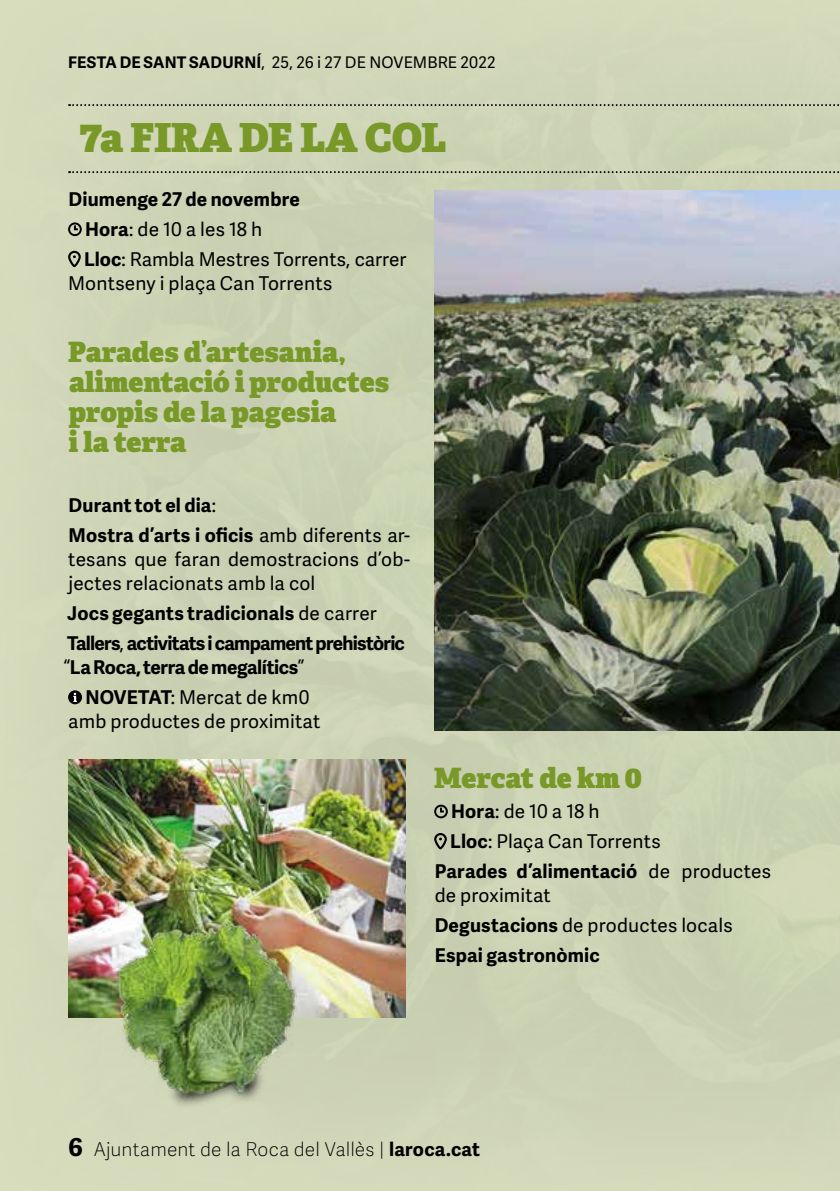
<style>
.page{position:relative;width:840px;height:1191px;background:#fff}
.page>*{position:absolute;margin:0;border:0;box-sizing:border-box;transform-origin:0 0}
.t1{font:800 40px "Adelle";letter-spacing:-.01em;color:#789928}
.t2{font:800 28px/30px "Adelle";letter-spacing:-.005em;color:#789928}
.t3{font:19px/30px "Adelle Sans";letter-spacing:.01em;color:#000}
.t4{font:700 19px/30px "Adelle Sans";letter-spacing:.005em;color:#000}
.t5{font:700 19px/30px "Adelle Sans";letter-spacing:-.035em;color:#000}
.t6{font:700 19px/30px "Adelle Sans";letter-spacing:-.02em;color:#000;text-align:right}
.t7{font:100 19px "Adelle Sans";letter-spacing:.005em;color:#000}
.t8{font:16px "Adelle Sans";letter-spacing:.015em;color:#000}
.s1{font-weight:700}
.s2{font-weight:400}
.s3{font-family:"Adelle";font-weight:700;font-size:26px}
</style>
<div class="page">
<div style="left:0;top:0;width:839px;height:1191px;background:#ced5b6"></div>
<svg style="left:68px;top:222px;width:14px;height:14px"></svg>
<svg style="left:68px;top:251px;width:13px;height:16px"></svg>
<div style="left:68px;top:690px;width:14px;height:14px;background:#000;border-radius:50%"></div>
<svg style="left:73px;top:692px;width:4px;height:10px"></svg>
<svg style="left:434px;top:804px;width:13px;height:14px"></svg>
<svg style="left:434px;top:833px;width:12px;height:16px"></svg>
<img style="left:434px;top:190px;width:405px;height:540px">
<img style="left:68px;top:759px;width:337px;height:258px">
<img style="left:98px;top:920px;width:207px;height:185px">
<svg style="left:69px;top:171px;width:771px;height:2px"></svg>
<svg style="left:69px;top:104px;width:771px;height:2px"></svg>
<p class="t8" style="left:68px;top:53px;width:428px"><span class="s1">FESTA DE SANT SADURNÍ</span>, 25, 26 i 27 DE NOVEMBRE 2022</p>
<h1 class="t1" style="left:79px;top:113px;width:368px">7a FIRA DE LA COL</h1>
<p class="t3" style="left:84px;top:185px;width:323px;text-indent:-16px"><span class="s1">Diumenge 27 de novembre<br>Hora</span>: de 10 a les 18 h<br><span class="s1">Lloc</span>: Rambla Mestres Torrents, carrer</p>
<p class="t3" style="left:68px;top:269px;width:265px">Montseny i plaça Can Torrents</p>
<h2 class="t2" style="left:68px;top:337px;width:322px">Parades d’artesania, alimentació i productes propis de la pagesia<br>i la terra</h2>
<p class="t4" style="left:69px;top:491px;width:343px">Durant tot el dia<span class="s2">:<br></span>Mostra d’arts i oficis <span class="s2">amb diferents ar-</span></p>
<p class="t3" style="left:68px;top:548px;width:343px;line-height:24px">tesans que faran demostracions d’ob&shy;jectes relacionats amb la col</p>
<p class="t5" style="left:67px;top:599px;width:339px">Jocs gegants tradicionals <span class="s2">de carrer<br></span>Tallers<span class="s2">,</span> activitats i campament prehistòric</p>
<p class="t6" style="left:63px;top:653px;width:247px"><span class="s2">“</span>La Roca, terra de megalítics<span class="s2">”<br></span>NOVETAT<span class="s2">: Mercat de km0</span></p>
<p class="t3" style="left:68px;top:707px;width:253px">amb productes de proximitat</p>
<h2 class="t2" style="left:434px;top:763px;width:209px">Mercat de km 0</h2>
<p class="t3" style="left:451px;top:797px;width:150px"><span class="s1">Hora</span>: de 10 a 18 h</p>
<p class="t3" style="left:450px;top:827px;width:212px"><span class="s1">Lloc</span>: Plaça Can Torrents</p>
<p class="t4" style="left:434px;top:857px;width:338px">Parades d’alimentació <span class="s2">de productes</span></p>
<p class="t3" style="left:434px;top:881px;width:299px">de proximitat<br><span class="s1">Degustacions</span> de productes locals<br><span class="s1">Espai gastronòmic</span></p>
<p class="t7" style="left:68px;top:1141px;width:413px"><span class="s3">6</span> Ajuntament de la Roca del Vallès | <span class="s1">laroca.cat</span></p>
</div>
